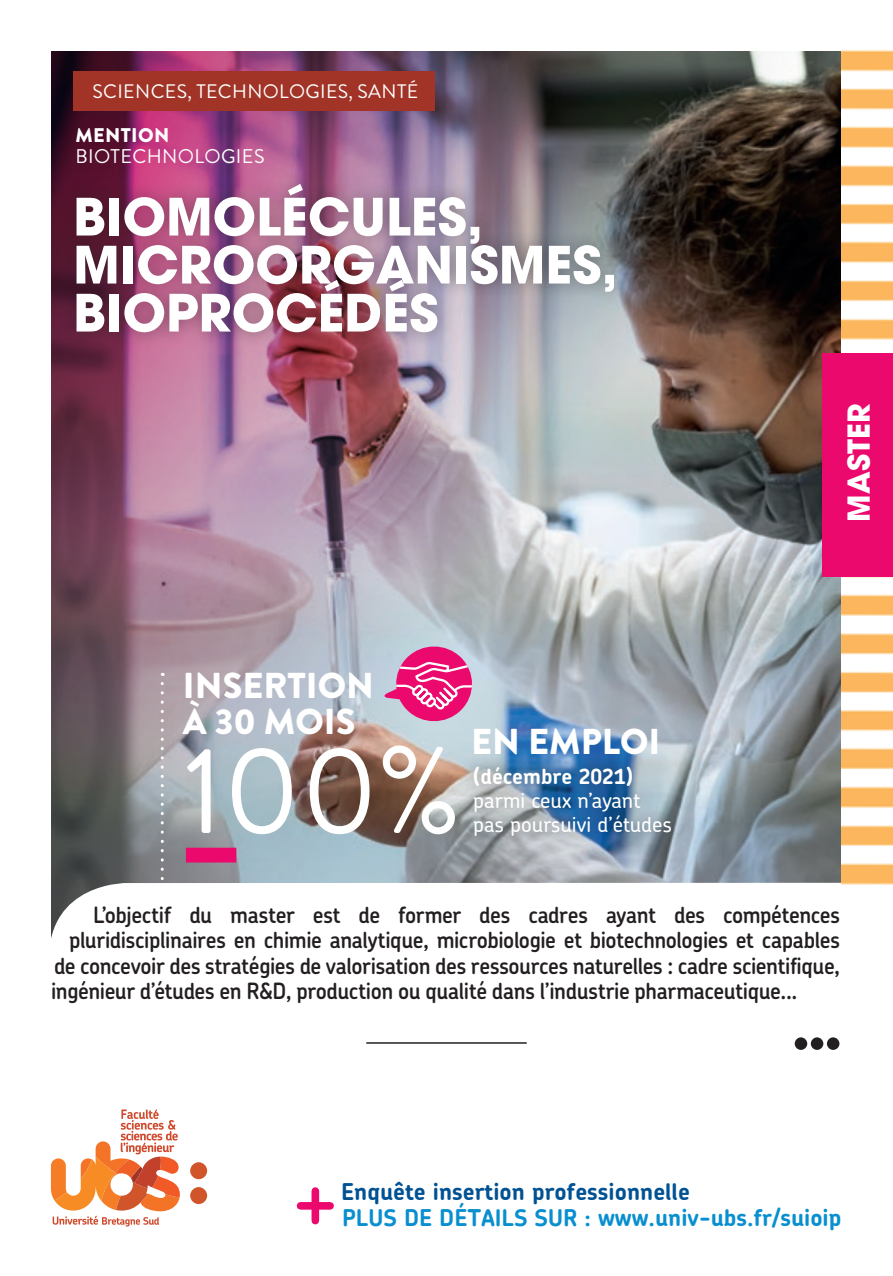
<style>
.page{position:relative;width:893px;height:1276px;background:#fff}
.page>*{position:absolute;margin:0;border:0;box-sizing:border-box;transform-origin:0 0}
.t1{font:123px "Brandon Grotesque";color:#fff}
.t2{font:900 66px "Brandon Grotesque";color:#231f20}
.t3{font:700 51px/48px "Avant Garde LT";color:#fff}
.t4{font:900 36px/36px "Brandon Grotesque";color:#fff}
.t5{font:700 30px "Avant Garde LT";color:#fff}
.t6{font:700 23.1px "Chevin";color:#088fd0}
.t7{font:700 23.1px "Chevin";color:#015293}
.t8{font:600 22.5px "Chevin Pro";letter-spacing:-.02em;color:#231f20;scale:.95 1}
.t9{font:500 21px/24px "Chevin";color:#fff}
.t10{font:700 21px "Chevin";color:#fff}
.t11{font:19.8px "Brandon Grotesque";letter-spacing:.02em;color:#fff}
.t12{font:900 19.8px "Brandon Grotesque";letter-spacing:.02em;color:#fff}
.t13{font:19.5px "Brandon Grotesque";letter-spacing:.02em;color:#fff}
</style>
<div class="page">
<img style="left:52px;top:52px;width:789px;height:830px">
<svg style="left:50px;top:882px;width:792px;height:345px"></svg>
<div style="left:312px;top:1191px;width:7px;height:29px;background:#ec096d"></div>
<div style="left:301px;top:1202px;width:29px;height:7px;background:#ec096d"></div>
<div style="left:73px;top:71px;width:362px;height:40px;background:#a13426"></div>
<div style="left:190px;top:1162px;width:17px;height:17px;background:#d1552a;border-radius:50%"></div>
<div style="left:190px;top:1187px;width:17px;height:17px;background:#d1552a;border-radius:50%"></div>
<svg style="left:51px;top:1109px;width:129px;height:117px"></svg>
<img style="left:842px;top:50px;width:50px;height:290px">
<img style="left:842px;top:577px;width:50px;height:308px">
<div style="left:822px;top:353px;width:71px;height:224px;background:#ec096d"></div>
<hr style="left:366px;top:1042px;width:161px;height:1px;background:#231f20">
<svg style="left:161px;top:683px;width:3px;height:217px"></svg>
<div style="left:458px;top:751px;width:228px;height:99px;background:#231f20;opacity:.75"></div>
<div style="left:186px;top:847px;width:50px;height:15px;background:#ec096d"></div>
<svg style="left:383px;top:643px;width:93px;height:82px;background:#dc75aa"></svg>
<hr style="left:892px;top:0;width:1px;height:1276px;background:#939598">
<p class="t13" style="left:92px;top:78px;width:327px">SCIENCES, TECHNOLOGIES, SANTÉ</p>
<p class="t12" style="left:75px;top:121px;width:96px">MENTION</p>
<p class="t11" style="left:75px;top:142px;width:191px">BIOTECHNOLOGIES</p>
<h3 class="t3" style="left:73px;top:192px;width:546px">BIOMOLÉCULES,<br>MICROORGANISMES,<br>BIOPROCÉDÉS</h3>
<h3 class="t4" style="left:183px;top:668px;width:193px">INSERTION<br>À 30 MOIS</h3>
<h1 class="t1" style="left:183px;top:706px;width:280px">100%</h1>
<h3 class="t4" style="left:471px;top:724px;width:191px">EN EMPLOI</h3>
<p class="t10" style="left:473px;top:763px;width:161px">(décembre 2021)</p>
<p class="t9" style="left:473px;top:788px;width:200px">parmi ceux n’ayant pas poursuivi d’études</p>
<h3 class="t5" style="left:839px;top:521px;width:119px;rotate:-90deg">MASTER</h3>
<p class="t8" style="left:93px;top:899px;width:788px">L’objectif du master est de former des cadres ayant des compétences</p>
<p class="t8" style="left:69px;top:925px;width:813px">pluridisciplinaires en chimie analytique, microbiologie et biotechnologies et capables</p>
<p class="t8" style="left:54px;top:950px;width:829px">de concevoir des stratégies de valorisation des ressources naturelles : cadre scientifique,</p>
<p class="t8" style="left:51px;top:976px;width:787px">ingénieur d’études en R&amp;D, production ou qualité dans l’industrie pharmaceutique...</p>
<h2 class="t2" style="left:793px;top:979px;width:50px">...</h2>
<p class="t7" style="left:341px;top:1176px;width:350px">Enquête insertion professionnelle</p>
<p class="t6" style="left:342px;top:1202px;width:501px">PLUS DE DÉTAILS SUR : www.univ-ubs.fr/suioip</p>
</div>
